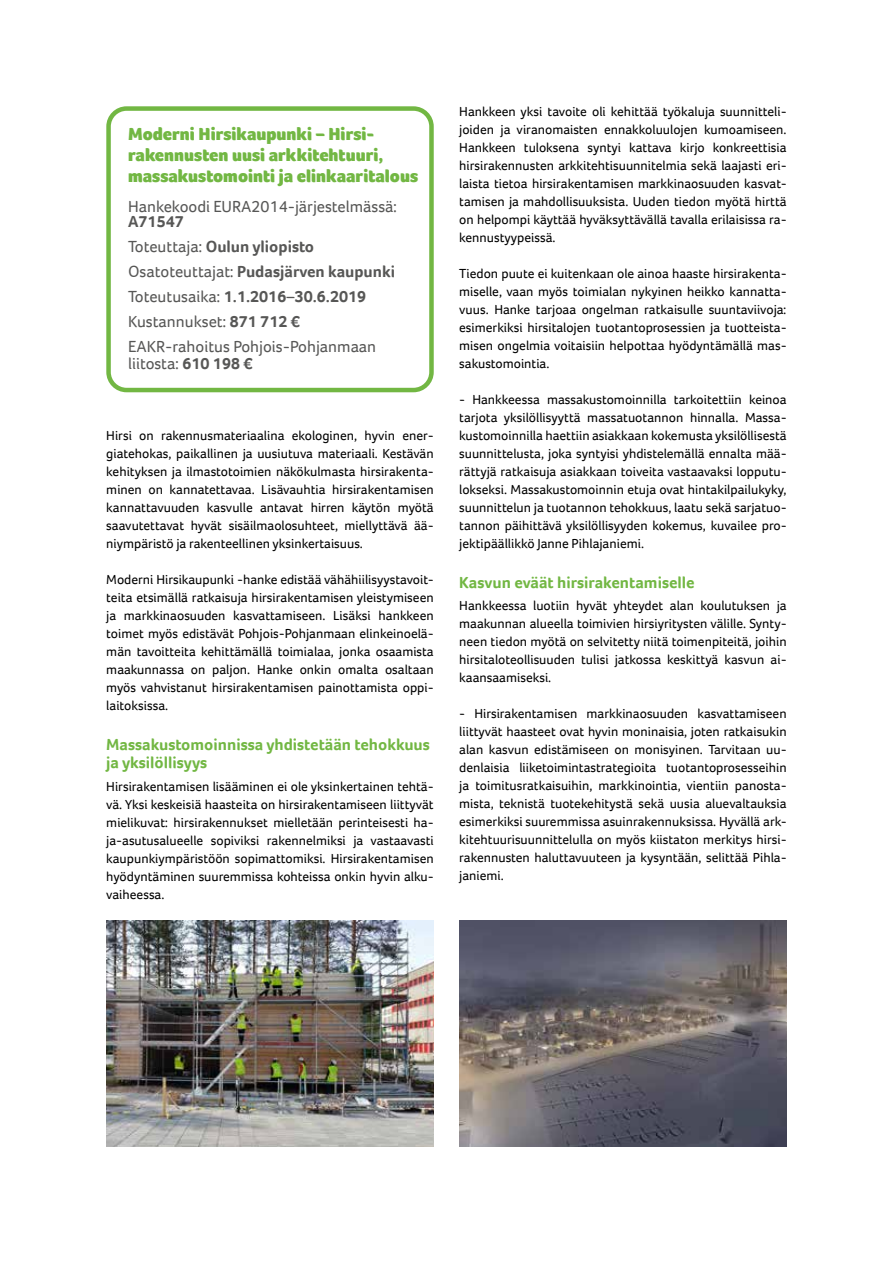
<style>
.page{position:relative;width:893px;height:1263px;background:#fff}
.page>*{position:absolute;margin:0;border:0;box-sizing:border-box;transform-origin:0 0}
.t1{font:900 18px/21px "Foco";color:#72b743}
.t2{font:16.5px/25px "Foco";color:#575756}
.t3{font:700 16.5px/18px "Foco";color:#72b743}
.t4{font:13.5px/18px "Foco";color:#000;text-align:justify}
.s1{font-weight:700}
</style>
<div class="page">
<div style="left:106px;top:106px;width:328px;height:286px;border:4px solid #72b743;border-radius:18px"></div>
<img style="left:106px;top:921px;width:328px;height:225px">
<img style="left:459px;top:921px;width:328px;height:225px">
<h1 class="t1" style="left:128px;top:124px;width:292px">Moderni Hirsikaupunki – Hirsi&shy;rakennusten uusi arkkitehtuuri, massakustomointi ja elinkaaritalous</h1>
<p class="t2" style="left:128px;top:194px;width:271px">Hankekoodi EURA2014-järjestelmässä:</p>
<p class="t2" style="left:128px;top:209px;width:269px"><span class="s1">A71547<br></span>Toteuttaja: <span class="s1">Oulun yliopisto<br></span>Osatoteuttajat: <span class="s1">Pudasjärven kaupunki<br></span>Toteutusaika: <span class="s1">1.1.2016–30.6.2019<br></span>Kustannukset: <span class="s1">871 712 €<br></span>EAKR-rahoitus Pohjois-Pohjanmaan</p>
<p class="t2" style="left:128px;top:351px;width:126px">liitosta: <span class="s1">610 198 €</span></p>
<p class="t4" style="left:106px;top:426px;width:329px">Hirsi on rakennusmateriaalina ekologinen, hyvin ener&shy;giatehokas, paikallinen ja uusiutuva materiaali. Kestävän kehityksen ja ilmastotoimien näkökulmasta hirsirakenta&shy;minen on kannatettavaa. Lisävauhtia hirsirakentamisen kannattavuuden kasvulle antavat hirren käytön myötä saavutettavat hyvät sisäilmaolosuhteet, miellyttävä ää&shy;niympäristö ja rakenteellinen yksinkertaisuus.</p>
<p class="t4" style="left:106px;top:570px;width:329px">Moderni Hirsikaupunki -hanke edistää vähähiilisyystavoit&shy;teita etsimällä ratkaisuja hirsirakentamisen yleistymiseen ja markkinaosuuden kasvattamiseen. Lisäksi hankkeen toimet myös edistävät Pohjois-Pohjanmaan elinkeinoelä&shy;män tavoitteita kehittämällä toimialaa, jonka osaamista maakunnassa on paljon. Hanke onkin omalta osaltaan myös vahvistanut hirsirakentamisen painottamista oppi&shy;laitoksissa.</p>
<p class="t3" style="left:106px;top:736px;width:325px">Massakustomoinnissa yhdistetään tehokkuus ja yksilöllisyys</p>
<p class="t4" style="left:106px;top:777px;width:329px">Hirsirakentamisen lisääminen ei ole yksinkertainen tehtä&shy;vä. Yksi keskeisiä haasteita on hirsirakentamiseen liittyvät mielikuvat: hirsirakennukset mielletään perinteisesti ha&shy;ja-asutusalueelle sopiviksi rakennelmiksi ja vastaavasti kaupunkiympäristöön sopimattomiksi. Hirsirakentamisen hyödyntäminen suuremmissa kohteissa onkin hyvin alku&shy;vaiheessa.</p>
<p class="t4" style="left:459px;top:102px;width:329px">Hankkeen yksi tavoite oli kehittää työkaluja suunnitteli&shy;joiden ja viranomaisten ennakkoluulojen kumoamiseen.<br>Hankkeen tuloksena syntyi kattava kirjo konkreettisia hirsirakennusten arkkitehtisuunnitelmia sekä laajasti eri&shy;laista tietoa hirsirakentamisen markkinaosuuden kasvat&shy;tamisen ja mahdollisuuksista. Uuden tiedon myötä hirttä on helpompi käyttää hyväksyttävällä tavalla erilaisissa ra&shy;kennustyypeissä.</p>
<p class="t4" style="left:459px;top:264px;width:329px">Tiedon puute ei kuitenkaan ole ainoa haaste hirsirakenta&shy;miselle, vaan myös toimialan nykyinen heikko kannatta&shy;vuus. Hanke tarjoaa ongelman ratkaisulle suuntaviivoja: esimerkiksi hirsitalojen tuotantoprosessien ja tuotteista&shy;misen ongelmia voitaisiin helpottaa hyödyntämällä mas&shy;sakustomointia.</p>
<p class="t4" style="left:459px;top:390px;width:329px">- Hankkeessa massakustomoinnilla tarkoitettiin keinoa tarjota yksilöllisyyttä massatuotannon hinnalla. Massa&shy;kustomoinnilla haettiin asiakkaan kokemusta yksilöllisestä suunnittelusta, joka syntyisi yhdistelemällä ennalta mää&shy;rättyjä ratkaisuja asiakkaan toiveita vastaavaksi lopputu&shy;lokseksi. Massakustomoinnin etuja ovat hintakilpailukyky, suunnittelun ja tuotannon tehokkuus, laatu sekä sarjatuo&shy;tannon päihittävä yksilöllisyyden kokemus, kuvailee pro&shy;jektipäällikkö Janne Pihlajaniemi.</p>
<p class="t3" style="left:459px;top:573px;width:237px">Kasvun eväät hirsirakentamiselle</p>
<p class="t4" style="left:459px;top:597px;width:329px">Hankkeessa luotiin hyvät yhteydet alan koulutuksen ja maakunnan alueella toimivien hirsiyritysten välille. Synty&shy;neen tiedon myötä on selvitetty niitä toimenpiteitä, joihin hirsitaloteollisuuden tulisi jatkossa keskittyä kasvun ai&shy;kaansaamiseksi.</p>
<p class="t4" style="left:459px;top:705px;width:329px">- Hirsirakentamisen markkinaosuuden kasvattamiseen liittyvät haasteet ovat hyvin moninaisia, joten ratkaisukin alan kasvun edistämiseen on monisyinen. Tarvitaan uu&shy;denlaisia liiketoimintastrategioita tuotantoprosesseihin ja toimitusratkaisuihin, markkinointia, vientiin panosta&shy;mista, teknistä tuotekehitystä sekä uusia aluevaltauksia esimerkiksi suuremmissa asuinrakennuksissa. Hyvällä ark&shy;kitehtuurisuunnittelulla on myös kiistaton merkitys hirsi&shy;rakennusten haluttavuuteen ja kysyntään, selittää Pihla&shy;janiemi.</p>
</div>
